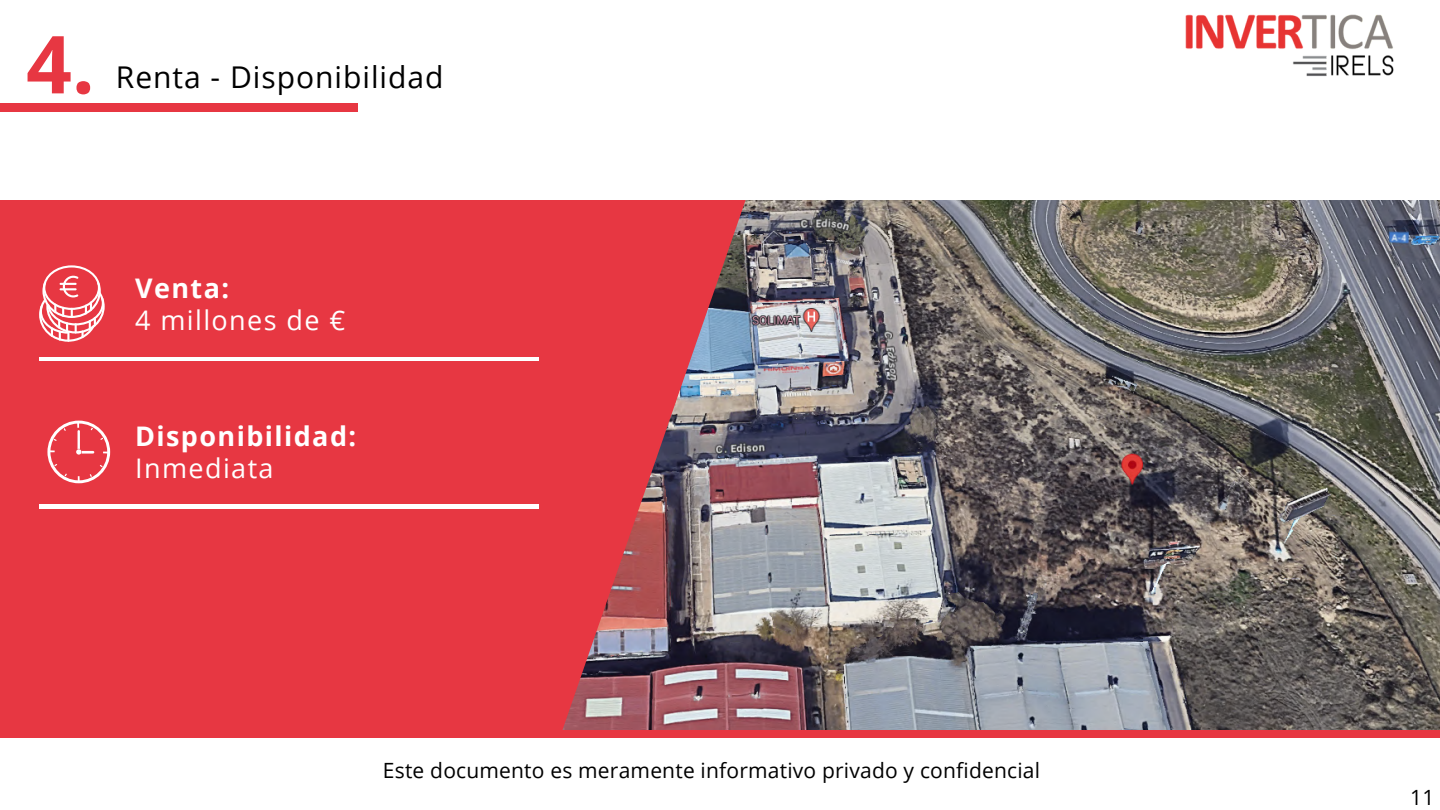
<style>
.page{position:relative;width:1440px;height:810px;background:#fff}
.page>*{position:absolute;margin:0;border:0;box-sizing:border-box;transform-origin:0 0}
.t1{font:700 80px "Open Sans";color:#e73742}
.t2{font:30px "Open Sans";letter-spacing:.035em;color:#000}
.t3{font:700 27px "Open Sans";letter-spacing:.05em;color:#fff}
.t4{font:27px "Open Sans";letter-spacing:.055em;color:#fff}
.t5{font:21px "Open Sans";letter-spacing:.01em;color:#000}
</style>
<div class="page">
<img style="left:764px;top:200px;width:676px;height:530px">
<svg style="left:0;top:200px;width:764px;height:530px;background:#d9404a"></svg>
<div style="left:0;top:103px;width:358px;height:8px;background:#e73742"></div>
<img style="left:1185px;top:14px;width:209px;height:63px">
<div style="left:0;top:730px;width:1440px;height:8px;background:#e73742"></div>
<hr style="left:39px;top:504px;width:500px;height:4px;background:#fff">
<hr style="left:39px;top:357px;width:500px;height:4px;background:#fff">
<svg style="left:47px;top:421px;width:63px;height:62px;background:#eb5a63"></svg>
<svg style="left:39px;top:265px;width:65px;height:77px"></svg>
<h1 class="t1" style="left:26px;top:8px;width:70px">4.</h1>
<h2 class="t2" style="left:116px;top:56px;width:329px">Renta - Disponibilidad</h2>
<p class="t3" style="left:135px;top:269px;width:95px">Venta:</p>
<p class="t4" style="left:135px;top:301px;width:212px">4 millones de €</p>
<p class="t3" style="left:135px;top:417px;width:223px">Disponibilidad:</p>
<p class="t4" style="left:135px;top:449px;width:140px">Inmediata</p>
<p class="t5" style="left:383px;top:755px;width:659px">Este documento es meramente informativo privado y confidencial</p>
<p class="t5" style="left:1410px;top:782px;width:26px">11</p>
</div>
